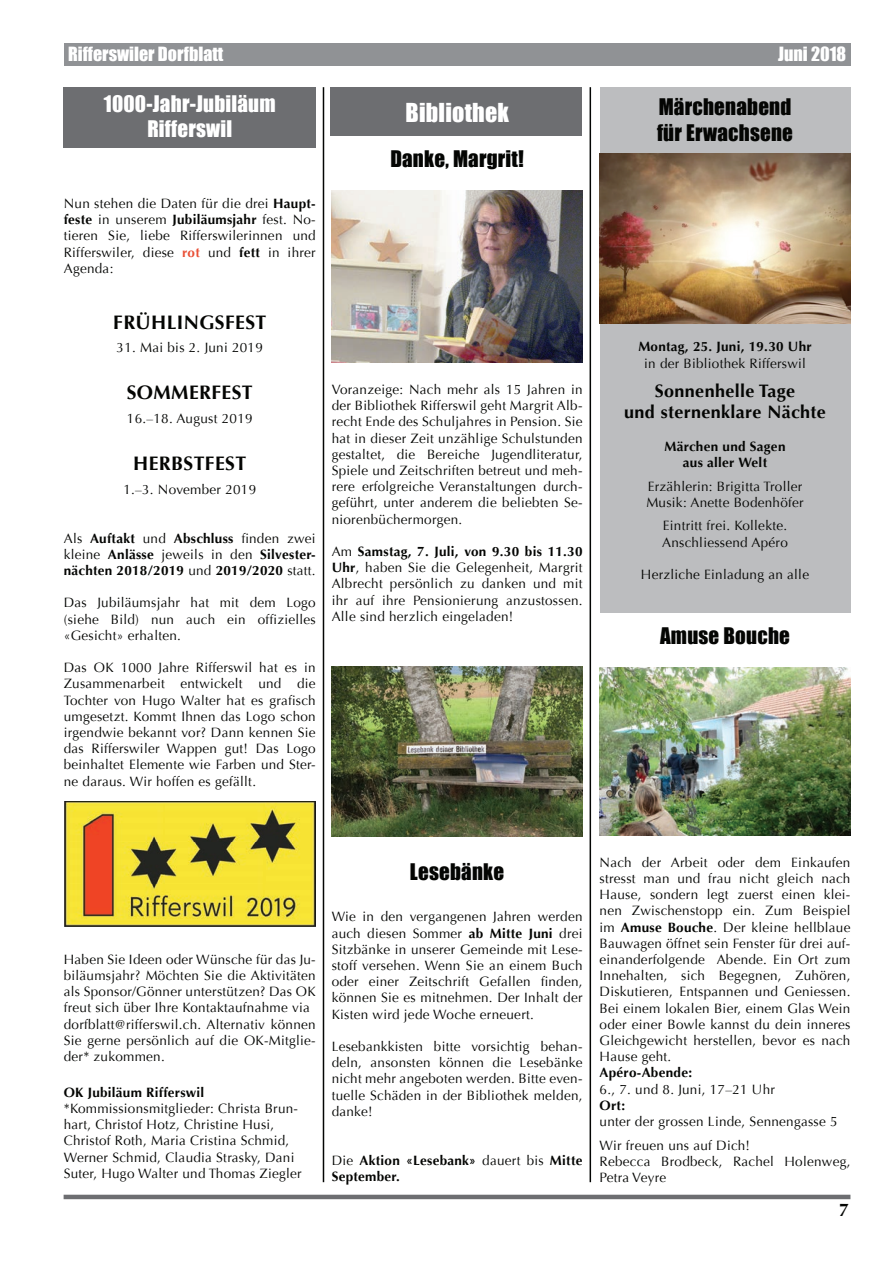
<style>
.page{position:relative;width:893px;height:1263px;background:#fff}
.page>*{position:absolute;margin:0;border:0;box-sizing:border-box;transform-origin:0 0}
.t1{font:24px "Impact";letter-spacing:.01em;color:#fff}
.t2{font:21px/25.2px "Impact";letter-spacing:.01em;color:#040503}
.t3{font:21px/25.2px "Impact";letter-spacing:.01em;color:#fff;text-align:center}
.t4{font:700 19.5px "Optima";letter-spacing:.02em;color:#040503}
.t5{font:700 18px/21.6px "Optima";letter-spacing:.02em;color:#040503;text-align:center}
.t6{font:18px "Impact";color:#fff}
.t7{font:13.5px/16.2px "Optima";letter-spacing:.02em;color:#040503;text-align:justify}
.t8{font:700 13.5px/16.2px "Optima";letter-spacing:.02em;color:#040503;text-align:justify}
.s1{font-weight:700}
.s2{font-weight:700;color:#e95036}
.s3{font-weight:400}
</style>
<div class="page">
<div style="left:64px;top:43px;width:786px;height:22px;background:#909295"></div>
<hr style="left:64px;top:1195px;width:786px;height:4px;background:#6d6e71">
<div style="left:600px;top:87px;width:250px;height:525px;background:#bcbdbf"></div>
<div style="left:64px;top:87px;width:252px;height:61px;background:#6d6e71"></div>
<hr style="left:323px;top:87px;width:1px;height:1095px;background:#040503">
<hr style="left:590px;top:87px;width:1px;height:1095px;background:#040503">
<img style="left:600px;top:153px;width:250px;height:170px">
<div style="left:331px;top:87px;width:251px;height:48px;background:#6d6e71"></div>
<img style="left:332px;top:191px;width:251px;height:172px">
<img style="left:332px;top:667px;width:251px;height:170px">
<img style="left:65px;top:801px;width:251px;height:125px">
<img style="left:600px;top:668px;width:250px;height:168px">
<h3 class="t6" style="left:68px;top:40px;width:157px">Rifferswiler Dorfblatt</h3>
<h3 class="t6" style="left:778px;top:40px;width:70px">Juni 2018</h3>
<h2 class="t3" style="left:104px;top:90px;width:173px">1000-Jahr-Jubiläum<br>Rifferswil</h2>
<h2 class="t2" style="left:657px;top:94px;width:137px">Märchenabend für Erwachsene</h2>
<h1 class="t1" style="left:405px;top:94px;width:105px">Bibliothek</h1>
<h2 class="t2" style="left:390px;top:146px;width:135px">Danke, Margrit!</h2>
<p class="t7" style="left:64px;top:196px;width:253px">Nun stehen die Daten für die drei <span class="s1">Haupt&shy;feste</span> in unserem <span class="s1">Jubiläumsjahr</span> fest. No&shy;tieren Sie, liebe Rifferswilerinnen und Rifferswiler, diese <span class="s2">rot</span> und <span class="s1">fett</span> in ihrer Agenda:</p>
<h3 class="t4" style="left:113px;top:311px;width:155px">FRÜHLINGSFEST</h3>
<p class="t7" style="left:117px;top:340px;width:148px">31. Mai bis 2. Juni 2019</p>
<h3 class="t4" style="left:127px;top:381px;width:127px">SOMMERFEST</h3>
<p class="t7" style="left:127px;top:411px;width:127px">16.–18. August 2019</p>
<h3 class="t4" style="left:133px;top:452px;width:114px">HERBSTFEST</h3>
<p class="t7" style="left:123px;top:481px;width:134px">1.–3. November 2019</p>
<p class="t8" style="left:64px;top:530px;width:253px"><span class="s3">Als</span> Auftakt <span class="s3">und</span> Abschluss <span class="s3">finden zwei kleine</span> Anlässe <span class="s3">jeweils in den</span> Silvester&shy;nächten 2018/2019 <span class="s3">und</span> 2019/2020 <span class="s3">statt.</span></p>
<p class="t7" style="left:64px;top:595px;width:253px">Das Jubiläumsjahr hat mit dem Logo (siehe Bild) nun auch ein offizielles «Gesicht» erhalten.</p>
<p class="t7" style="left:64px;top:660px;width:253px">Das OK 1000 Jahre Rifferswil hat es in Zusammenarbeit entwickelt und die Tochter von Hugo Walter hat es grafisch umgesetzt. Kommt Ihnen das Logo schon irgendwie bekannt vor? Dann kennen Sie das Rifferswiler Wappen gut! Das Logo beinhaltet Elemente wie Farben und Ster&shy;ne daraus. Wir hoffen es gefällt.</p>
<p class="t7" style="left:332px;top:381px;width:252px">Voranzeige: Nach mehr als 15 Jahren in der Bibliothek Rifferswil geht Margrit Alb&shy;recht Ende des Schuljahres in Pension. Sie hat in dieser Zeit unzählige Schulstunden gestaltet, die Bereiche Jugendliteratur, Spiele und Zeitschriften betreut und meh&shy;rere erfolgreiche Veranstaltungen durch&shy;geführt, unter anderem die beliebten Se&shy;niorenbüchermorgen.</p>
<p class="t7" style="left:332px;top:543px;width:252px">Am <span class="s1">Samstag, 7. Juli, von 9.30 bis 11.30<br>Uhr</span>, haben Sie die Gelegenheit, Margrit Albrecht persönlich zu danken und mit ihr auf ihre Pensionierung anzustossen.<br>Alle sind herzlich eingeladen!</p>
<p class="t8" style="left:638px;top:339px;width:175px">Montag, 25. Juni, 19.30 Uhr</p>
<p class="t7" style="left:644px;top:355px;width:163px">in der Bibliothek Rifferswil</p>
<h3 class="t5" style="left:624px;top:380px;width:203px">Sonnenhelle Tage<br>und sternenklare Nächte</h3>
<p class="t8" style="left:664px;top:438px;width:122px;text-align:center">Märchen und Sagen aus aller Welt</p>
<p class="t7" style="left:646px;top:478px;width:159px">Erzählerin: Brigitta Troller<br>Musik: Anette Bodenhöfer</p>
<p class="t7" style="left:662px;top:518px;width:127px">Eintritt frei. Kollekte.<br>Anschliessend Apéro</p>
<p class="t7" style="left:641px;top:566px;width:170px">Herzliche Einladung an alle</p>
<h2 class="t2" style="left:660px;top:623px;width:131px">Amuse Bouche</h2>
<p class="t7" style="left:64px;top:951px;width:253px;text-align:left">Haben Sie Ideen oder Wünsche für das Ju&shy;biläumsjahr? Möchten Sie die Aktivitäten als Sponsor/Gönner unterstützen? Das OK freut sich über Ihre Kontaktaufnahme via dorfblatt@rifferswil.ch. Alternativ können Sie gerne persönlich auf die OK-Mitglie&shy;der* zukommen.</p>
<p class="t8" style="left:64px;top:1084px;width:142px">OK Jubiläum Rifferswil</p>
<p class="t7" style="left:64px;top:1100px;width:239px;text-align:left">*Kommissionsmitglieder: Christa Brun&shy;hart, Christof Hotz, Christine Husi, Christof Roth, Maria Cristina Schmid, Werner Schmid, Claudia Strasky, Dani Suter, Hugo Walter und Thomas Ziegler</p>
<h2 class="t2" style="left:410px;top:859px;width:96px">Lesebänke</h2>
<p class="t7" style="left:332px;top:909px;width:252px">Wie in den vergangenen Jahren werden auch diesen Sommer <span class="s1">ab Mitte Juni</span> drei Sitzbänke in unserer Gemeinde mit Lese&shy;stoff versehen. Wenn Sie an einem Buch oder einer Zeitschrift Gefallen finden, können Sie es mitnehmen. Der Inhalt der Kisten wird jede Woche erneuert.</p>
<p class="t7" style="left:332px;top:1038px;width:252px">Lesebankkisten bitte vorsichtig behan&shy;deln, ansonsten können die Lesebänke nicht mehr angeboten werden. Bitte even&shy;tuelle Schäden in der Bibliothek melden, danke!</p>
<p class="t8" style="left:332px;top:1152px;width:252px"><span class="s3">Die</span> Aktion «Lesebank» <span class="s3">dauert bis</span> Mitte<br>September.</p>
<p class="t7" style="left:600px;top:854px;width:252px">Nach der Arbeit oder dem Einkaufen stresst man und frau nicht gleich nach Hause, sondern legt zuerst einen klei&shy;nen Zwischenstopp ein. Zum Beispiel im <span class="s1">Amuse Bouche</span>. Der kleine hellblaue Bauwagen öffnet sein Fenster für drei auf&shy;einanderfolgende Abende. Ein Ort zum Innehalten, sich Begegnen, Zuhören, Diskutieren, Entspannen und Geniessen.<br>Bei einem lokalen Bier, einem Glas Wein oder einer Bowle kannst du dein inneres Gleichgewicht herstellen, bevor es nach Hause geht.</p>
<p class="t8" style="left:600px;top:1065px;width:94px">Apéro-Abende:</p>
<p class="t7" style="left:600px;top:1081px;width:177px">6., 7. und 8. Juni, 17–21 Uhr</p>
<p class="t8" style="left:600px;top:1097px;width:27px">Ort:</p>
<p class="t7" style="left:600px;top:1110px;width:240px;line-height:23.7px">unter der grossen Linde, Sennengasse 5<br>Wir freuen uns auf Dich!</p>
<p class="t7" style="left:600px;top:1153px;width:252px">Rebecca Brodbeck, Rachel Holenweg,<br>Petra Veyre</p>
<h3 class="t5" style="left:839px;top:1199px;width:12px">7</h3>
</div>
